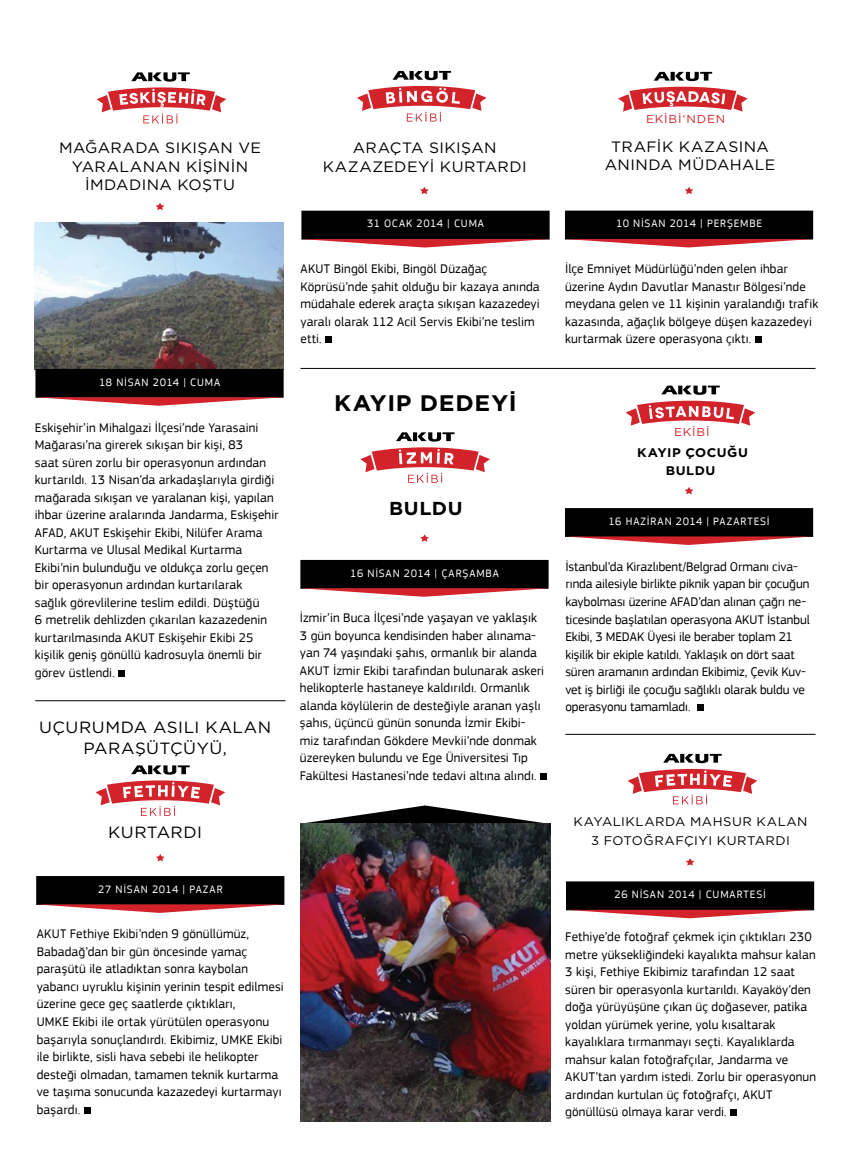
<style>
.page{position:relative;width:851px;height:1170px;background:#fff}
.page>*{position:absolute;margin:0;border:0;box-sizing:border-box;transform-origin:0 0}
.t1{font:700 22.5px "Gotham";letter-spacing:.025em;color:#000;scale:1.05 1}
.t2{font:700 18.75px "Gotham";letter-spacing:.03em;color:#000;scale:1.05 1}
.t3{font:16.25px/20.9px "Gotham";letter-spacing:.025em;color:#000;text-align:center;scale:1.05 1}
.t4{font:15px/18.4px "Gotham";letter-spacing:.025em;color:#000;text-align:center;scale:1.05 1}
.t5{font:13.12px/17.5px "PF Square Sans Pro";letter-spacing:.01em;color:#000}
.t6{font:13.12px/17.5px "PF Square Sans Pro";letter-spacing:-.01em;color:#000}
.t7{font:12.5px/18.4px "Gotham";letter-spacing:.035em;color:#000;text-align:center;scale:1.05 1}
.t8{font:700 12.5px/18.4px "Gotham";letter-spacing:.035em;color:#000;text-align:center;scale:1.05 1}
.t9{font:11.5px "Gotham";letter-spacing:.07em;color:#d2232a;scale:1.05 1}
.t10{font:11.25px "PF Square Sans Pro";letter-spacing:.075em;color:#fff}
</style>
<div class="page">
<div style="left:325px;top:336px;width:7px;height:7px;background:#000"></div>
<div style="left:754px;top:336px;width:7px;height:7px;background:#000"></div>
<div style="left:730px;top:1109px;width:7px;height:7px;background:#000"></div>
<svg style="left:420px;top:187px;width:8px;height:7px"></svg>
<svg style="left:684px;top:187px;width:9px;height:7px"></svg>
<svg style="left:685px;top:858px;width:9px;height:7px"></svg>
<svg style="left:301px;top:211px;width:248px;height:36px;background:#331f1f"></svg>
<svg style="left:565px;top:210px;width:248px;height:37px;background:#362222"></svg>
<svg style="left:566px;top:881px;width:248px;height:37px;background:#362122"></svg>
<div style="left:84px;top:1106px;width:7px;height:7px;background:#000"></div>
<svg style="left:156px;top:854px;width:9px;height:7px"></svg>
<svg style="left:36px;top:876px;width:248px;height:36px;background:#311c1d"></svg>
<svg style="left:131px;top:765px;width:59px;height:9px"></svg>
<svg style="left:96px;top:780px;width:129px;height:35px"></svg>
<svg style="left:627px;top:753px;width:130px;height:51px"></svg>
<svg style="left:565px;top:508px;width:248px;height:37px;background:#362222"></svg>
<div style="left:696px;top:704px;width:7px;height:7px;background:#000"></div>
<svg style="left:684px;top:487px;width:9px;height:7px"></svg>
<div style="left:540px;top:773px;width:7px;height:6px;background:#000"></div>
<svg style="left:420px;top:534px;width:9px;height:7px"></svg>
<svg style="left:300px;top:560px;width:248px;height:36px;background:#321d1e"></svg>
<svg style="left:306px;top:805px;width:237px;height:18px"></svg>
<svg style="left:396px;top:432px;width:58px;height:9px"></svg>
<svg style="left:360px;top:447px;width:130px;height:35px"></svg>
<svg style="left:392px;top:71px;width:59px;height:9px"></svg>
<svg style="left:357px;top:86px;width:129px;height:36px"></svg>
<svg style="left:653px;top:72px;width:59px;height:9px"></svg>
<img style="left:300px;top:823px;width:250px;height:298px">
<img style="left:35px;top:223px;width:248px;height:146px">
<svg style="left:155px;top:203px;width:9px;height:7px"></svg>
<div style="left:118px;top:670px;width:7px;height:7px;background:#000"></div>
<svg style="left:35px;top:369px;width:248px;height:37px;background:#382324"></svg>
<svg style="left:97px;top:72px;width:129px;height:51px"></svg>
<hr style="left:300px;top:368px;width:515px;height:1px;background:#000">
<hr style="left:565px;top:734px;width:250px;height:1px;background:#000">
<hr style="left:35px;top:700px;width:250px;height:1px;background:#000">
<svg style="left:618px;top:87px;width:129px;height:25px"></svg>
<svg style="left:625px;top:385px;width:130px;height:40px"></svg>
<p class="t4" style="left:59px;top:139px;width:194px">MAĞARADA SIKIŞAN VE<br>YARALANAN KİŞİNİN<br>İMDADINA KOŞTU</p>
<p class="t10" style="left:99px;top:375px;width:123px">18 NİSAN 2014 | CUMA</p>
<p class="t5" style="left:35px;top:419px;width:245px">Eskişehir’in Mihalgazi İlçesi’nde Yarasaini Mağarası’na girerek sıkışan bir kişi, 83<br>saat süren zorlu bir operasyonun ardından kurtarıldı. 13 Nisan’da arkadaşlarıyla girdiği mağarada sıkışan ve yaralanan kişi, yapılan ihbar üzerine aralarında Jandarma, Eskişehir AFAD, AKUT Eskişehir Ekibi, Nilüfer Arama Kurtarma ve Ulusal Medikal Kurtarma Ekibi’nin bulunduğu ve oldukça zorlu geçen bir operasyonun ardından kurtarılarak<br>sağlık görevlilerine teslim edildi. Düştüğü<br>6 metrelik dehlizden çıkarılan kazazedenin kurtarılmasında AKUT Eskişehir Ekibi 25 kişilik geniş gönüllü kadrosuyla önemli bir görev üstlendi.</p>
<p class="t3" style="left:39px;top:716px;width:222px">UÇURUMDA ASILI KALAN<br>PARAŞÜTÇÜYÜ,</p>
<p class="t3" style="left:108px;top:821px;width:91px">KURTARDI</p>
<p class="t10" style="left:98px;top:882px;width:126px">27 NİSAN 2014 | PAZAR</p>
<p class="t5" style="left:37px;top:925px;width:248px">AKUT Fethiye Ekibi’nden 9 gönüllümüz, Babadağ’dan bir gün öncesinde yamaç paraşütü ile atladıktan sonra kaybolan yabancı uyruklu kişinin yerinin tespit edilmesi üzerine gece geç saatlerde çıktıkları,<br>UMKE Ekibi ile ortak yürütülen operasyonu başarıyla sonuçlandırdı. Ekibimiz, UMKE Ekibi ile birlikte, sisli hava sebebi ile helikopter desteği olmadan, tamamen teknik kurtarma ve taşıma sonucunda kazazedeyi kurtarmayı başardı.</p>
<p class="t9" style="left:646px;top:111px;width:77px">EKİBİ‘NDEN</p>
<p class="t4" style="left:322px;top:139px;width:196px">ARAÇTA SIKIŞAN<br>KAZAZEDEYİ KURTARDI</p>
<p class="t4" style="left:604px;top:137px;width:164px">TRAFİK KAZASINA<br>ANINDA MÜDAHALE</p>
<p class="t10" style="left:367px;top:217px;width:118px">31 OCAK 2014 | CUMA</p>
<p class="t10" style="left:616px;top:217px;width:148px">10 NİSAN 2014 | PERŞEMBE</p>
<p class="t5" style="left:300px;top:260px;width:241px">AKUT Bingöl Ekibi, Bingöl Düzağaç Köprüsü’nde şahit olduğu bir kazaya anında müdahale ederek araçta sıkışan kazazedeyi yaralı olarak 112 Acil Servis Ekibi’ne teslim etti.</p>
<p class="t5" style="left:565px;top:260px;width:254px">İlçe Emniyet Müdürlüğü’nden gelen ihbar üzerine Aydın Davutlar Manastır Bölgesi’nde meydana gelen ve 11 kişinin yaralandığı trafik kazasında, ağaçlık bölgeye düşen kazazedeyi kurtarmak üzere operasyona çıktı.</p>
<h1 class="t1" style="left:334px;top:388px;width:175px">KAYIP DEDEYİ</h1>
<h2 class="t2" style="left:389px;top:495px;width:72px">BULDU</h2>
<p class="t10" style="left:350px;top:566px;width:150px">16 NİSAN 2014 | ÇARŞAMBA</p>
<p class="t5" style="left:300px;top:609px;width:246px">İzmir’in Buca İlçesi’nde yaşayan ve yaklaşık 3 gün boyunca kendisinden haber alınama&shy;yan 74 yaşındaki şahıs, ormanlık bir alanda AKUT İzmir Ekibi tarafından bulunarak askeri helikopterle hastaneye kaldırıldı. Ormanlık alanda köylülerin de desteğiyle aranan yaşlı şahıs, üçüncü günün sonunda İzmir Ekibi&shy;miz tarafından Gökdere Mevkii’nde donmak üzereyken bulundu ve Ege Üniversitesi Tıp Fakültesi Hastanesi’nde tedavi altına alındı.</p>
<p class="t9" style="left:674px;top:425px;width:35px">EKİBİ</p>
<p class="t8" style="left:637px;top:443px;width:107px">KAYIP ÇOCUĞU<br>BULDU</p>
<p class="t10" style="left:608px;top:514px;width:163px">16 HAZİRAN 2014 | PAZARTESİ</p>
<p class="t6" style="left:565px;top:558px;width:246px">İstanbul’da Kirazlıbent/Belgrad Ormanı civa&shy;rında ailesiyle birlikte piknik yapan bir çocuğun kaybolması üzerine AFAD’dan alınan çağrı ne&shy;ticesinde başlatılan operasyona AKUT İstanbul Ekibi, 3 MEDAK Üyesi ile beraber toplam 21 kişilik bir ekiple katıldı. Yaklaşık on dört saat süren aramanın ardından Ekibimiz, Çevik Kuv&shy;vet iş birliği ile çocuğu sağlıklı olarak buldu ve operasyonu tamamladı.</p>
<p class="t7" style="left:573px;top:812px;width:224px">KAYALIKLARDA MAHSUR KALAN<br>3 FOTOĞRAFÇIYI KURTARDI</p>
<p class="t10" style="left:614px;top:887px;width:153px">26 NİSAN 2014 | CUMARTESİ</p>
<p class="t5" style="left:565px;top:928px;width:252px">Fethiye’de fotoğraf çekmek için çıktıkları 230 metre yüksekliğindeki kayalıkta mahsur kalan 3 kişi, Fethiye Ekibimiz tarafından 12 saat süren bir operasyonla kurtarıldı. Kayaköy’den doğa yürüyüşüne çıkan üç doğasever, patika yoldan yürümek yerine, yolu kısaltarak kayalıklara tırmanmayı seçti. Kayalıklarda mahsur kalan fotoğrafçılar, Jandarma ve AKUT’tan yardım istedi. Zorlu bir operasyonun ardından kurtulan üç fotoğrafçı, AKUT gönüllüsü olmaya karar verdi.</p>
</div>
